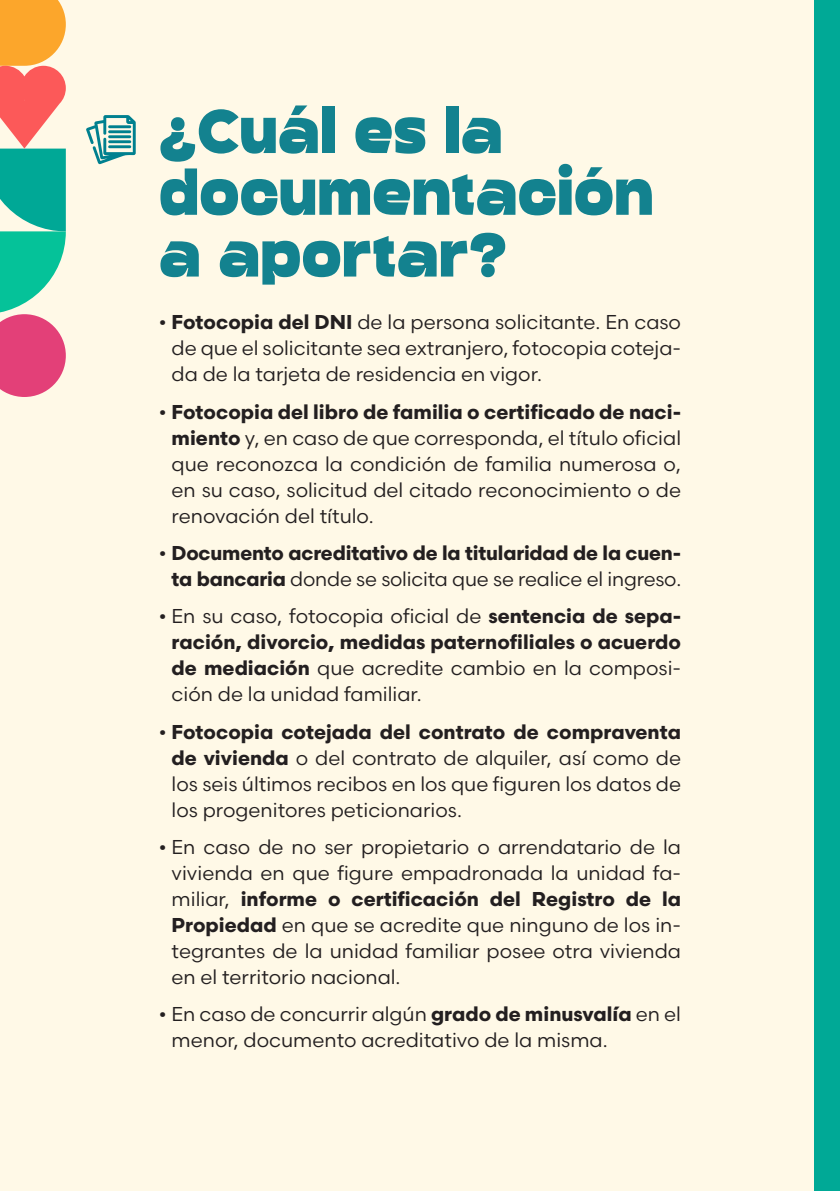
<style>
.page{position:relative;width:840px;height:1191px;background:#fff}
.page>*{position:absolute;margin:0;border:0;box-sizing:border-box;transform-origin:0 0}
.TITULO{font:800 61.8px "Benz Grotesk";color:#13828f}
.TEXTO{font:20px/26px "Scandia";color:#231f20;text-align:justify}
.TEXTO-2{font:700 20px/26px "Scandia";letter-spacing:-.01em;color:#231f20;text-align:right}
.s1{font-weight:700}
.s2{font-weight:400}
</style>
<div class="page">
<div style="left:0;top:0;width:839px;height:1191px;background:#fff9e7"></div>
<svg style="left:0;top:0;width:66px;height:397px"></svg>
<div style="left:814px;top:0;width:25px;height:1191px;background:#00a996"></div>
<svg style="left:86px;top:115px;width:50px;height:49px"></svg>
<p class="TITULO" style="left:159px;top:94px;width:345px">¿Cuál es la</p>
<p class="TITULO" style="left:159px;top:156px;width:495px">documentación</p>
<p class="TITULO" style="left:159px;top:217px;width:349px">a aportar?</p>
<p class="TEXTO" style="left:171px;top:309px;width:510px;text-indent:-13px">• <span class="s1">Fotocopia del DNI</span> de la persona solicitante. En caso de que el solicitante sea extranjero, fotocopia coteja&shy;da de la tarjeta de residencia en vigor.</p>
<p class="TEXTO" style="left:171px;top:398px;width:510px;text-indent:-13px">• <span class="s1">Fotocopia del libro de familia o certificado de naci&shy;miento</span> y, en caso de que corresponda, el título oficial que reconozca la condición de familia numerosa o, en su caso, solicitud del citado reconocimiento o de renovación del título.</p>
<p class="TEXTO-2" style="left:159px;top:539px;width:523px"><span class="s2">•</span> Documento acreditativo de la titularidad de la cuen&shy;ta bancaria <span class="s2">donde se solicita que se realice el ingreso.</span></p>
<p class="TEXTO" style="left:171px;top:603px;width:510px;text-indent:-13px">• En su caso, fotocopia oficial de <span class="s1">sentencia de sepa&shy;ración, divorcio, medidas paternofiliales o acuerdo de mediación</span> que acredite cambio en la composi&shy;ción de la unidad familiar.</p>
<p class="TEXTO" style="left:171px;top:718px;width:510px;text-indent:-13px">• <span class="s1">Fotocopia cotejada del contrato de compraventa de vivienda</span> o del contrato de alquiler, así como de los seis últimos recibos en los que figuren los datos de los progenitores peticionarios.</p>
<p class="TEXTO" style="left:171px;top:833px;width:510px;text-indent:-13px">• En caso de no ser propietario o arrendatario de la vivienda en que figure empadronada la unidad fa&shy;miliar, <span class="s1">informe o certificación del Registro de la Propiedad</span> en que se acredite que ninguno de los in&shy;tegrantes de la unidad familiar posee otra vivienda en el territorio nacional.</p>
<p class="TEXTO" style="left:171px;top:1001px;width:510px;text-indent:-13px">• En caso de concurrir algún <span class="s1">grado de minusvalía</span> en el menor, documento acreditativo de la misma.</p>
</div>
